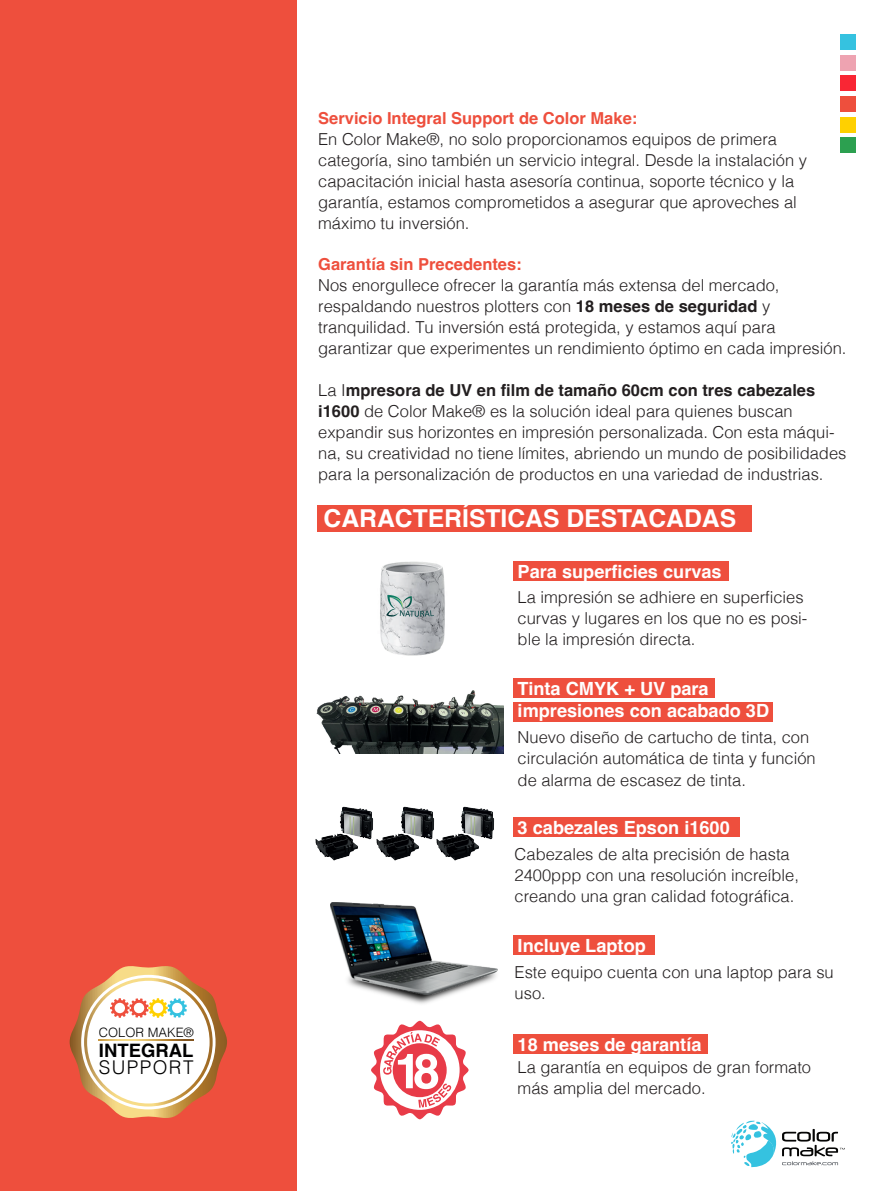
<style>
.page{position:relative;width:893px;height:1191px;background:#fff}
.page>*{position:absolute;margin:0;border:0;box-sizing:border-box;transform-origin:0 0}
.t1{font:700 24.75px "Helvetica";color:#fff}
.t2{font:300 18.9px "Helvetica";letter-spacing:.075em;color:#000001}
.t3{font:700 18.45px "Helvetica";color:#000001}
.t4{font:700 18.15px/21.8px "Helvetica";color:#fff}
.t5{font:300 16.5px/21px "Helvetica";color:#231f20}
.t6{font:700 16.5px "Helvetica";color:#ee4f3d}
.t7{font:300 12.9px "Helvetica";color:#000001}
.s1{font-weight:700}
</style>
<div class="page">
<svg style="left:731px;top:1120px;width:114px;height:48px"></svg>
<div style="left:0;top:0;width:297px;height:1191px;background:#ee4f3d"></div>
<div style="left:840px;top:34px;width:15px;height:16px;background:#35c2e0"></div>
<div style="left:840px;top:55px;width:15px;height:16px;background:#eea3b1"></div>
<div style="left:840px;top:75px;width:15px;height:16px;background:#f92634"></div>
<div style="left:840px;top:96px;width:15px;height:16px;background:#ee4f3d"></div>
<div style="left:840px;top:117px;width:15px;height:15px;background:#ffd000"></div>
<div style="left:840px;top:137px;width:15px;height:16px;background:#2ca050"></div>
<div style="left:318px;top:505px;width:434px;height:26px;background:#ee4f3d"></div>
<div style="left:513px;top:678px;width:202px;height:20px;background:#ee4f3d"></div>
<div style="left:513px;top:702px;width:260px;height:19px;background:#ee4f3d"></div>
<div style="left:513px;top:561px;width:216px;height:20px;background:#ee4f3d"></div>
<div style="left:513px;top:1034px;width:194px;height:20px;background:#ee4f3d"></div>
<svg style="left:371px;top:1053px;width:98px;height:66px"></svg>
<svg style="left:70px;top:966px;width:157px;height:152px"></svg>
<img style="left:340px;top:806px;width:32px;height:9px">
<img style="left:315px;top:815px;width:43px;height:46px">
<img style="left:401px;top:806px;width:32px;height:9px">
<img style="left:358px;top:815px;width:60px;height:46px">
<img style="left:461px;top:806px;width:32px;height:9px">
<img style="left:418px;top:815px;width:77px;height:46px">
<img style="left:316px;top:691px;width:187px;height:62px">
<div style="left:513px;top:817px;width:227px;height:20px;background:#ee4f3d"></div>
<div style="left:513px;top:935px;width:142px;height:20px;background:#ee4f3d"></div>
<img style="left:380px;top:561px;width:65px;height:95px">
<svg style="left:387px;top:595px;width:47px;height:21px"></svg>
<img style="left:373px;top:994px;width:93px;height:59px">
<img style="left:331px;top:902px;width:167px;height:92px">
<p class="t7" style="left:99px;top:1021px;width:97px">COLOR MAKE®</p>
<p class="t3" style="left:99px;top:1039px;width:96px">INTEGRAL</p>
<p class="t2" style="left:99px;top:1051px;width:96px">SUPPORT</p>
<p class="t6" style="left:318px;top:108px;width:321px">Servicio Integral Support de Color Make:</p>
<p class="t5" style="left:318px;top:127px;width:490px">En Color Make®, no solo proporcionamos equipos de primera categoría, sino también un servicio integral. Desde la instalación y capacitación inicial hasta asesoría continua, soporte técnico y la garantía, estamos comprometidos a asegurar que aproveches al máximo tu inversión.</p>
<p class="t6" style="left:318px;top:254px;width:205px">Garantía sin Precedentes:</p>
<p class="t5" style="left:318px;top:273px;width:530px">Nos enorgullece ofrecer la garantía más extensa del mercado, respaldando nuestros plotters con <span class="s1">18 meses de seguridad</span> y tranquilidad. Tu inversión está protegida, y estamos aquí para garantizar que experimentes un rendimiento óptimo en cada impresión.</p>
<p class="t5" style="left:318px;top:378px;width:530px">La I<span class="s1">mpresora de UV en film de tamaño 60cm con tres cabezales i1600</span> de Color Make® es la solución ideal para quienes buscan expandir sus horizontes en impresión personalizada. Con esta máqui&shy;na, su creatividad no tiene límites, abriendo un mundo de posibilidades para la personalización de productos en una variedad de industrias.</p>
<h1 class="t1" style="left:324px;top:503px;width:414px">CARACTERÍSTICAS DESTACADAS</h1>
<p class="t4" style="left:518px;top:563px;width:206px">Para superficies curvas</p>
<p class="t5" style="left:518px;top:585px;width:291px">La impresión se adhiere en superficies curvas y lugares en los que no es posi&shy;ble la impresión directa.</p>
<p class="t4" style="left:518px;top:680px;width:253px">Tinta CMYK + UV para impresiones con acabado 3D</p>
<p class="t5" style="left:518px;top:726px;width:300px">Nuevo diseño de cartucho de tinta, con circulación automática de tinta y función de alarma de escasez de tinta.</p>
<p class="t4" style="left:518px;top:818px;width:214px">3 cabezales Epson i1600</p>
<p class="t5" style="left:515px;top:842px;width:286px">Cabezales de alta precisión de hasta<br>2400ppp con una resolución increíble, creando una gran calidad fotográfica.</p>
<p class="t4" style="left:518px;top:936px;width:130px">Incluye Laptop</p>
<p class="t5" style="left:515px;top:960px;width:321px">Este equipo cuenta con una laptop para su uso.</p>
<p class="t4" style="left:518px;top:1036px;width:185px">18 meses de garantía</p>
<p class="t5" style="left:518px;top:1055px;width:295px">La garantía en equipos de gran formato más amplia del mercado.</p>
</div>
